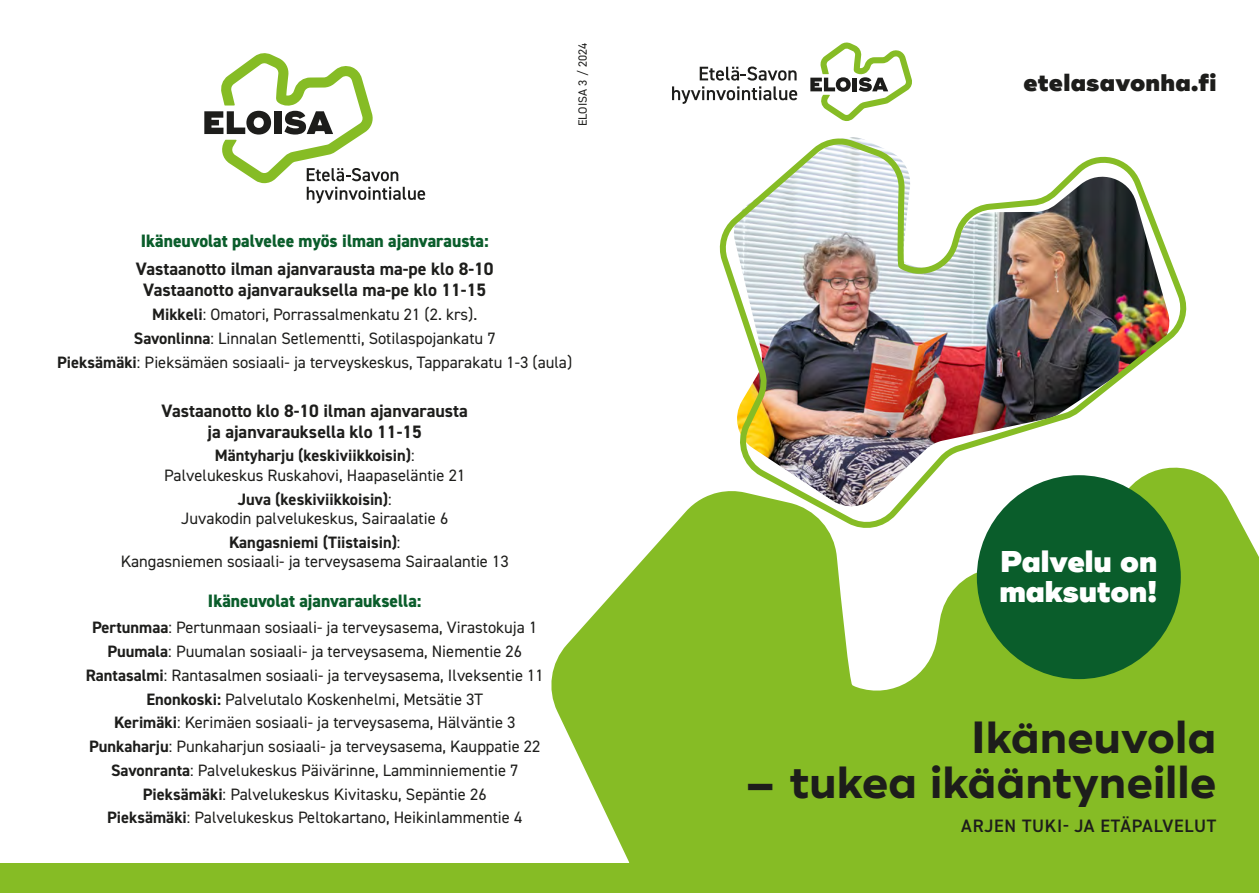
<style>
.page{position:relative;width:1259px;height:893px;background:#fff}
.page>*{position:absolute;margin:0;border:0;box-sizing:border-box;transform-origin:0 0}
.t1{font:700 45px "Ridley Grotesk";color:#1d1d1b}
.t2{font:900 30px/30px "Ridley Grotesk";color:#fff}
.t3{font:900 24px "Ridley Grotesk";letter-spacing:.01em;color:#1d1d1b}
.t4{font:700 18px/21px "DIN2014";color:#1d1d1b;text-align:center}
.t5{font:800 18px "DIN2014";color:#0a5d2b}
.t6{font:600 18px "DIN2014";letter-spacing:.04em;color:#1d1d1b}
.t7{font:16.5px/23.7px "DIN2014";color:#1d1d1b;text-align:center}
.t8{font:12px "DIN2014";letter-spacing:.01em;color:#1d1d1b}
.s1{font-weight:700}
</style>
<div class="page">
<svg style="left:547px;top:469px;width:712px;height:395px;fill:#86bc25"></svg>
<div style="left:629px;top:774px;width:630px;height:90px;background:#86bc25"></div>
<div style="left:0;top:864px;width:1259px;height:29px;background:#86bc25"></div>
<img style="left:716px;top:137px;width:474px;height:400px">
<svg style="left:810px;top:42px;width:102px;height:79px"></svg>
<svg style="left:672px;top:67px;width:125px;height:37px"></svg>
<svg style="left:204px;top:53px;width:221px;height:150px"></svg>
<div style="left:977px;top:475px;width:203px;height:204px;background:#0a5d2b;border-radius:50%"></div>
<p class="t8" style="left:575px;top:126px;width:85px;rotate:-90deg">ELOISA 3 / 2024</p>
<p class="t5" style="left:141px;top:229px;width:349px">Ikäneuvolat palvelee myös ilman ajanvarausta:</p>
<p class="t4" style="left:136px;top:258px;width:359px">Vastaanotto ilman ajanvarausta ma-pe klo 8-10<br>Vastaanotto ajanvarauksella ma-pe klo 11-15</p>
<p class="t7" style="left:57px;top:302px;width:516px"><span class="s1">Mikkeli</span>: Omatori, Porrassalmenkatu 21 (2. krs).<br><span class="s1">Savonlinna</span>: Linnalan Setlementti, Sotilaspojankatu 7<br><span class="s1">Pieksämäki</span>: Pieksämäen sosiaali- ja terveyskeskus, Tapparakatu 1-3 (aula)</p>
<p class="t4" style="left:161px;top:400px;width:308px">Vastaanotto klo 8-10 ilman ajanvarausta ja ajanvarauksella klo 11-15</p>
<p class="t7" style="left:164px;top:446px;width:302px;line-height:19.5px"><span class="s1">Mäntyharju (keskiviikkoisin)</span>:<br>Palvelukeskus Ruskahovi, Haapaseläntie 21</p>
<p class="t7" style="left:181px;top:489px;width:268px;line-height:19.5px"><span class="s1">Juva (keskiviikkoisin)</span>:<br>Juvakodin palvelukeskus, Sairaalatie 6</p>
<p class="t7" style="left:121px;top:532px;width:389px;line-height:19.5px"><span class="s1">Kangasniemi (Tiistaisin)</span>:<br>Kangasniemen sosiaali- ja terveysasema Sairaalantie 13</p>
<p class="t5" style="left:208px;top:589px;width:215px">Ikäneuvolat ajanvarauksella:</p>
<p class="t7" style="left:86px;top:615px;width:459px"><span class="s1">Pertunmaa</span>: Pertunmaan sosiaali- ja terveysasema, Virastokuja 1<br><span class="s1">Puumala</span>: Puumalan sosiaali- ja terveysasema, Niementie 26<br><span class="s1">Rantasalmi</span>: Rantasalmen sosiaali- ja terveysasema, Ilveksentie 11<br><span class="s1">Enonkoski:</span> Palvelutalo Koskenhelmi, Metsätie 3T<br><span class="s1">Kerimäki</span>: Kerimäen sosiaali- ja terveysasema, Hälväntie 3<br><span class="s1">Punkaharju</span>: Punkaharjun sosiaali- ja terveysasema, Kauppatie 22<br><span class="s1">Savonranta</span>: Palvelukeskus Päivärinne, Lamminniementie 7<br><span class="s1">Pieksämäki</span>: Palvelukeskus Kivitasku, Sepäntie 26<br><span class="s1">Pieksämäki</span>: Palvelukeskus Peltokartano, Heikinlammentie 4</p>
<h3 class="t3" style="left:1023px;top:68px;width:194px">etelasavonha.fi</h3>
<h2 class="t2" style="left:999px;top:547px;width:160px">Palvelu on maksuton!</h2>
<h1 class="t1" style="left:971px;top:710px;width:247px">Ikäneuvola</h1>
<h1 class="t1" style="left:744px;top:755px;width:474px">– tukea ikääntyneille</h1>
<p class="t6" style="left:961px;top:814px;width:256px">ARJEN TUKI- JA ETÄPALVELUT</p>
</div>
